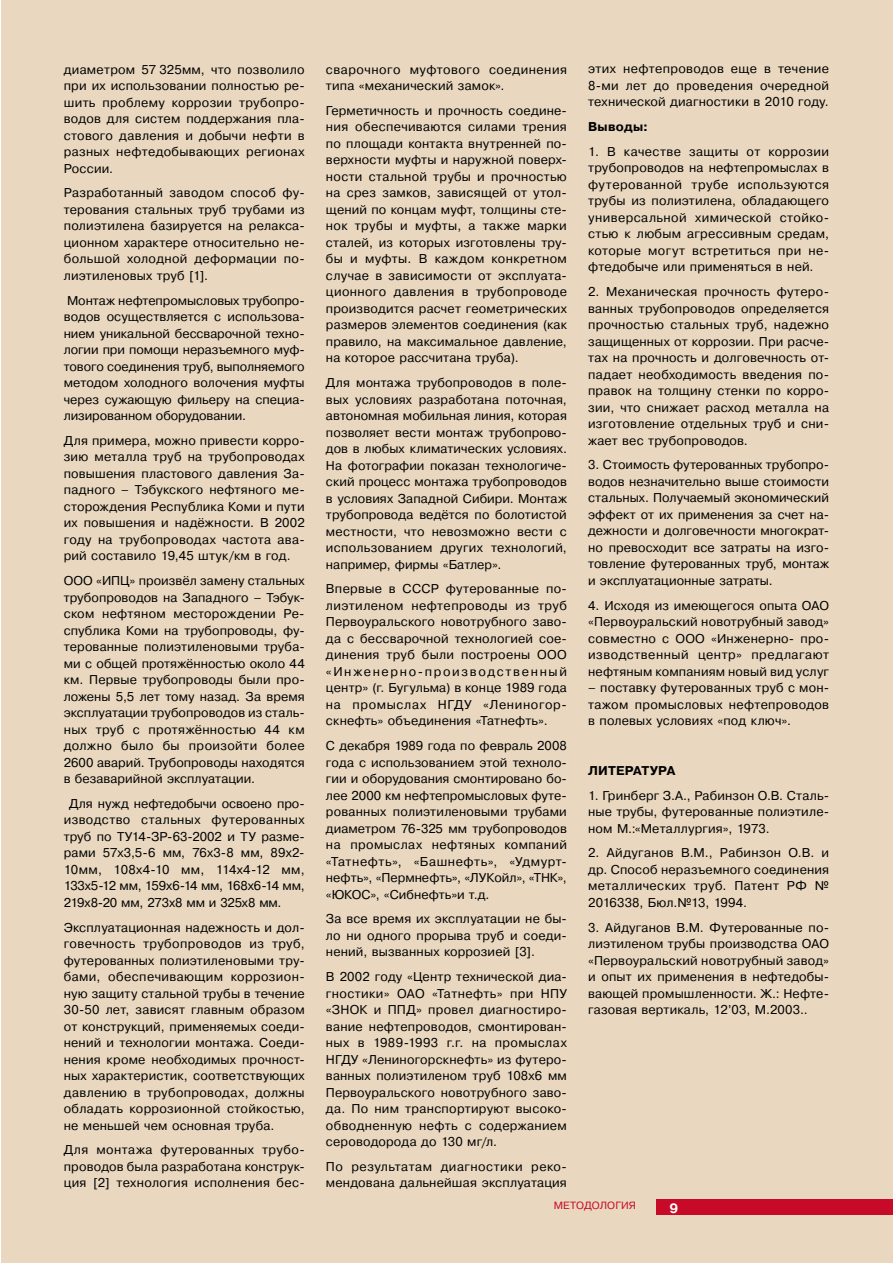
<style>
.page{position:relative;width:893px;height:1263px;background:#fff}
.page>*{position:absolute;margin:0;border:0;box-sizing:border-box;transform-origin:0 0}
.t1{font:700 13.5px "Pragmatica C";color:#fff}
.t2{font:12.75px/16.5px "Pragmatica C";letter-spacing:.015em;color:#000;text-align:justify}
.t3{font:12.75px/16.5px "Pragmatica C";letter-spacing:.035em;color:#000}
.t4{font:700 12.75px "Pragmatica C";color:#000}
.t5{font:10.5px "Pragmatica C";letter-spacing:.02em;color:#c60a27}
</style>
<div class="page">
<div style="left:2px;top:0;width:891px;height:1263px;background:#e9d8bf"></div>
<div style="left:656px;top:1199px;width:237px;height:16px;background:#c60a27"></div>
<p class="t2" style="left:64px;top:61px;width:242px">диаметром 57¸325мм, что позволило при их использовании полностью ре&shy;шить проблему коррозии трубопро&shy;водов для систем поддержания пла&shy;стового давления и добычи нефти в разных нефтедобывающих регионах России.</p>
<p class="t2" style="left:64px;top:185px;width:242px">Разработанный заводом способ фу&shy;терования стальных труб трубами из полиэтилена базируется на релакса&shy;ционном характере относительно не&shy;большой холодной деформации по&shy;лиэтиленовых труб [1].</p>
<p class="t2" style="left:64px;top:292px;width:242px">Монтаж нефтепромысловых трубопро&shy;водов осуществляется с использова&shy;нием уникальной бессварочной техно&shy;логии при помощи неразъемного муф&shy;тового соединения труб, выполняемого методом холодного волочения муфты через сужающую фильеру на специа&shy;лизированном оборудовании.</p>
<p class="t2" style="left:64px;top:432px;width:242px">Для примера, можно привести корро&shy;зию металла труб на трубопроводах повышения пластового давления За&shy;падного – Тэбукского нефтяного ме&shy;сторождения Республика Коми и пути их повышения и надёжности. В 2002 году на трубопроводах частота ава&shy;рий составило 19,45 штук/км в год.</p>
<p class="t2" style="left:64px;top:573px;width:242px">ООО «ИПЦ» произвёл замену стальных трубопроводов на Западного – Тэбук&shy;ском нефтяном месторождении Ре&shy;спублика Коми на трубопроводы, фу&shy;терованные полиэтиленовыми труба&shy;ми с общей протяжённостью около 44 км. Первые трубопроводы были про&shy;ложены 5,5 лет тому назад. За время эксплуатации трубопроводов из сталь&shy;ных труб с протяжённостью 44 км должно было бы произойти более 2600 аварий. Трубопроводы находятся в безаварийной эксплуатации.</p>
<p class="t2" style="left:64px;top:795px;width:242px;text-indent:5px">Для нужд нефтедобычи освоено про&shy;изводство стальных футерованных труб по ТУ14-ЗР-63-2002 и ТУ разме&shy;рами 57x3,5-6 мм, 76x3-8 мм, 89х2- 10мм, 108x4-10 мм, 114x4-12 мм, 133x5-12 мм, 159x6-14 мм, 168x6-14 мм, 219x8-20 мм, 273х8 мм и 325х8 мм.</p>
<p class="t2" style="left:64px;top:919px;width:242px">Эксплуатационная надежность и дол&shy;говечность трубопроводов из труб, футерованных полиэтиленовыми тру&shy;бами, обеспечивающим коррозион&shy;ную защиту стальной трубы в течение 30-50 лет, зависят главным образом от конструкций, применяемых соеди&shy;нений и технологии монтажа. Соеди&shy;нения кроме необходимых прочност&shy;ных характеристик, соответствующих давлению в трубопроводах, должны обладать коррозионной стойкостью, не меньшей чем основная труба.</p>
<p class="t2" style="left:64px;top:1142px;width:242px">Для монтажа футерованных трубо&shy;проводов была разработана конструк&shy;ция [2] технология исполнения бес-</p>
<p class="t3" style="left:326px;top:61px;width:242px">сварочного муфтового соединения типа «механический замок».</p>
<p class="t2" style="left:326px;top:102px;width:242px">Герметичность и прочность соедине&shy;ния обеспечиваются силами трения по площади контакта внутренней по&shy;верхности муфты и наружной поверх&shy;ности стальной трубы и прочностью на срез замков, зависящей от утол&shy;щений по концам муфт, толщины сте&shy;нок трубы и муфты, а также марки сталей, из которых изготовлены тру&shy;бы и муфты. В каждом конкретном случае в зависимости от эксплуата&shy;ционного давления в трубопроводе производится расчет геометрических размеров элементов соединения (как правило, на максимальное давление, на которое рассчитана труба).</p>
<p class="t2" style="left:326px;top:374px;width:242px">Для монтажа трубопроводов в поле&shy;вых условиях разработана поточная, автономная мобильная линия, которая позволяет вести монтаж трубопрово&shy;дов в любых климатических условиях.<br>На фотографии показан технологиче&shy;ский процесс монтажа трубопроводов в условиях Западной Сибири. Монтаж трубопровода ведётся по болотистой местности, что невозможно вести с использованием других технологий, например, фирмы «Батлер».</p>
<p class="t2" style="left:326px;top:581px;width:242px">Впервые в СССР футерованные по&shy;лиэтиленом нефтепроводы из труб Первоуральского новотрубного заво&shy;да с бессварочной технологией сое&shy;динения труб были построены ООО «Инженерно-производственный центр» (г. Бугульма) в конце 1989 года на промыслах НГДУ «Лениногор&shy;скнефть» объединения «Татнефть».</p>
<p class="t2" style="left:326px;top:737px;width:242px;text-align:left">С декабря 1989 года по февраль 2008 года с использованием этой техноло&shy;гии и оборудования смонтировано бо&shy;лее 2000 км нефтепромысловых футе&shy;рованных полиэтиленовыми трубами диаметром 76-325 мм трубопроводов на промыслах нефтяных компаний «Татнефть», «Башнефть», «Удмурт&shy;нефть», «Пермнефть», «ЛУКойл», «ТНК», «ЮКОС», «Сибнефть»и т.д.</p>
<p class="t2" style="left:326px;top:911px;width:242px">За все время их эксплуатации не бы&shy;ло ни одного прорыва труб и соеди&shy;нений, вызванных коррозией [3].</p>
<p class="t2" style="left:326px;top:968px;width:242px">В 2002 году «Центр технической диа&shy;гностики» ОАО «Татнефть» при НПУ «ЗНОК и ППД» провел диагностиро&shy;вание нефтепроводов, смонтирован&shy;ных в 1989-1993 г.г. на промыслах НГДУ «Лениногорскнефть» из футеро&shy;ванных полиэтиленом труб 108x6 мм Первоуральского новотрубного заво&shy;да. По ним транспортируют высоко&shy;обводненную нефть с содержанием сероводорода до 130 мг/л.</p>
<p class="t2" style="left:326px;top:1158px;width:242px">По результатам диагностики реко&shy;мендована дальнейшая эксплуатация</p>
<p class="t2" style="left:588px;top:61px;width:242px">этих нефтепроводов еще в течение 8-ми лет до проведения очередной технической диагностики в 2010 году.</p>
<p class="t4" style="left:588px;top:120px;width:61px">Выводы:</p>
<p class="t2" style="left:588px;top:143px;width:242px">1. В качестве защиты от коррозии трубопроводов на нефтепромыслах в футерованной трубе используются трубы из полиэтилена, обладающего универсальной химической стойко&shy;стью к любым агрессивным средам, которые могут встретиться при не&shy;фтедобыче или применяться в ней.</p>
<p class="t2" style="left:588px;top:284px;width:242px;text-align:left">2. М еханическая прочность футеро&shy;ванных трубопроводов определяется прочностью стальных труб, надежно защищенных от коррозии. При расче&shy;тах на прочность и долговечность от&shy;падает необходимость введения по&shy;правок на толщину стенки по корро&shy;зии, что снижает расход металла на изготовление отдельных труб и сни&shy;жает вес трубопроводов.</p>
<p class="t2" style="left:588px;top:457px;width:243px">3. Стоимость футерованных трубопро&shy;водов незначительно выше стоимости стальных. Получаемый экономический эффект от их применения за счет на&shy;дежности и долговечности многократ&shy;но превосходит все затраты на изго&shy;товление футерованных труб, монтаж и эксплуатационные затраты.</p>
<p class="t2" style="left:588px;top:597px;width:242px">4. Исходя из имеющегося опыта ОАО «Первоуральский новотрубный завод» совместно с ООО «Инженерно- про&shy;изводственный центр» предлагают нефтяным компаниям новый вид услуг</p>
<p class="t2" style="left:588px;top:680px;width:242px">– поставку футерованных труб с мон&shy;тажом промысловых нефтепроводов в полевых условиях «под ключ».</p>
<p class="t4" style="left:588px;top:763px;width:20px">Литерат</p>
<p class="t4" style="left:650px;top:763px;width:18px">ура</p>
<p class="t2" style="left:588px;top:787px;width:242px">1. Гринберг З.А., Рабинзон О.В. Сталь&shy;ные трубы, футерованные полиэтиле&shy;ном М .:«Металлургия», 1973.</p>
<p class="t2" style="left:588px;top:845px;width:242px">2. Айдуганов В.М ., Рабинзон О.В. и др. Способ неразъемного соединения металлических труб. Патент РФ № 2016338, Бюл.№13, 1994.</p>
<p class="t2" style="left:588px;top:919px;width:242px">3. Айдуганов В.М . Футерованные по&shy;лиэтиленом трубы производства ОАО «Первоуральский новотрубный завод» и опыт их применения в нефтедобы&shy;вающей промышленности. Ж.: Нефте&shy;газовая вертикаль, 12’03, М .2003..</p>
<p class="t5" style="left:554px;top:1199px;width:76px">методология</p>
<p class="t1" style="left:669px;top:1200px;width:10px">9</p>
</div>
